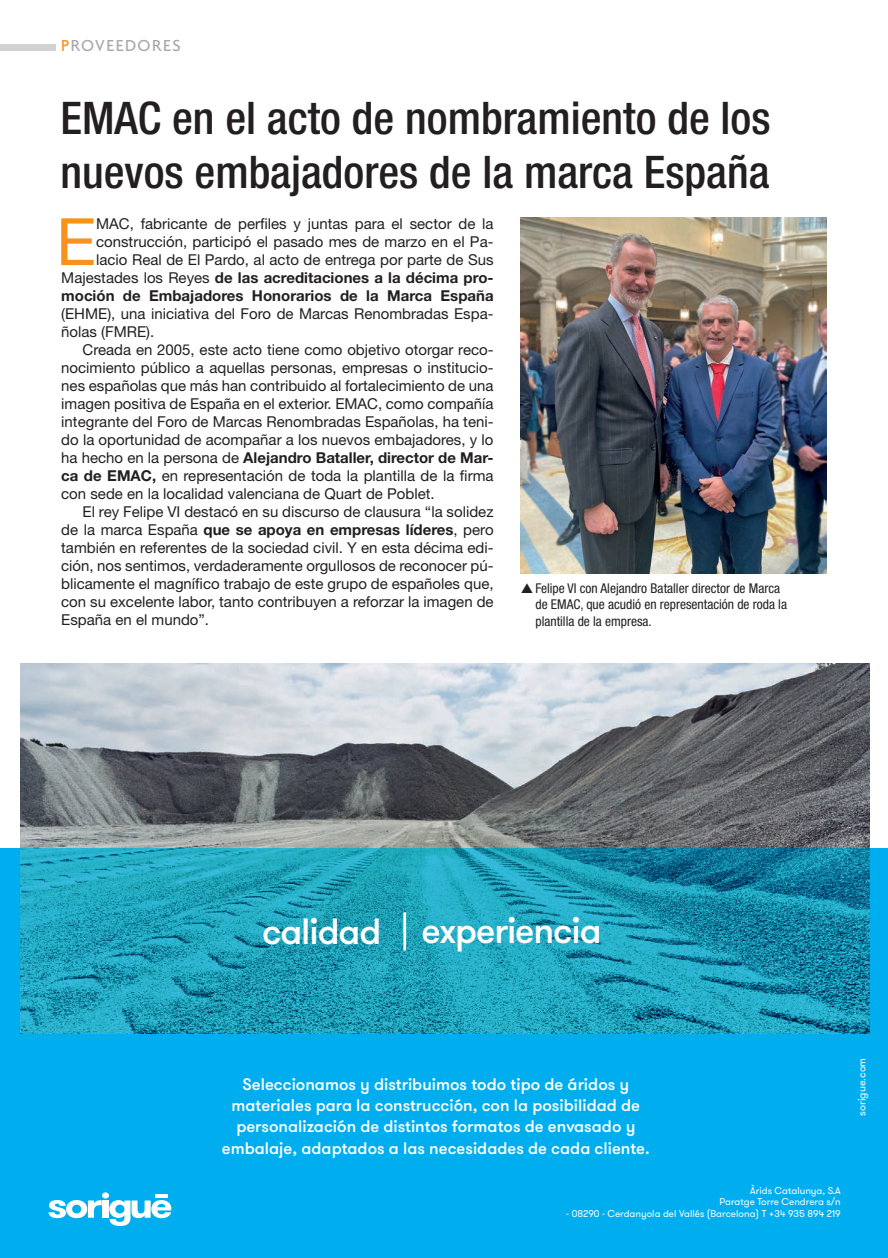
<style>
.page{position:relative;width:888px;height:1258px;background:#fff}
.page>*{position:absolute;margin:0;border:0;box-sizing:border-box;transform-origin:0 0}
.t1{font:65.4px "Helvetica Neue";color:#f7931d}
._00_Titulo_1_proveid{font:500 condensed 45px/54px "Helvetica Neue";color:#231f20}
.t2{font:500 36.45px "GT Walsheim Pro";letter-spacing:-.03em;color:#fff}
.t3{font:500 17.25px "Agenda";letter-spacing:.08em;color:#a8a9ad}
.t4{font:500 16.65px/21.3px "GT Walsheim Pro";color:#fff;text-align:center}
.t5{font:15px/18px "Helvetica Neue";color:#231f20;text-align:justify}
.t6{font:700 15px "Helvetica Neue";color:#231f20}
.t7{font:condensed 13.5px/16.5px "Helvetica Neue";color:#231f20}
.t8{font:10.65px "GT Walsheim Pro";color:#fff}
.t9{font:9.9px/11.9px "GT Walsheim Pro";color:#fff;text-align:right}
.s1{color:#f7931d}
.s2{font-weight:400}
.s3{font-weight:700}
</style>
<div class="page">
<div style="left:0;top:44px;width:56px;height:7px;background:#d1d2d4"></div>
<img style="left:520px;top:217px;width:307px;height:356px">
<div style="left:0;top:848px;width:888px;height:410px;background:#00aeef"></div>
<img style="left:20px;top:663px;width:849px;height:185px">
<svg style="left:20px;top:848px;width:849px;height:186px;background:#1d9bb5"></svg>
<hr style="left:403px;top:912px;width:3px;height:38px;background:#fff">
<hr style="left:155px;top:1194px;width:12px;height:4px;background:#fff">
<svg style="left:109px;top:1200px;width:62px;height:26px"></svg>
<div style="left:102px;top:1192px;width:7px;height:6px;background:#fff;border-radius:50%"></div>
<div style="left:103px;top:1200px;width:6px;height:18px;background:#fff"></div>
<svg style="left:49px;top:1200px;width:53px;height:18px"></svg>
<p class="t3" style="left:61px;top:35px;width:121px"><span class="s1">P</span>ROVEEDORES</p>
<p class="_00_Titulo_1_proveid" style="left:60px;top:91px;width:712px">EMAC en el acto de nombramiento de los nuevos embajadores de la marca España</p>
<p class="t1" style="left:56px;top:203px;width:41px">E</p>
<p class="t5" style="left:96px;top:214px;width:399px">MAC, fabricante de perfiles y juntas para el sector de la</p>
<p class="t5" style="left:96px;top:232px;width:399px">construcción, participó el pasado mes de marzo en el Pa-</p>
<p class="t5" style="left:96px;top:250px;width:399px">lacio Real de El Pardo, al acto de entrega por parte de Sus</p>
<p class="t6" style="left:61px;top:268px;width:434px"><span class="s2">Majestades los Reyes</span> de las acreditaciones a la décima pro-</p>
<p class="t6" style="left:61px;top:286px;width:434px">moción de Embajadores Honorarios de la Marca España</p>
<p class="t5" style="left:61px;top:304px;width:434px">(EHME), una iniciativa del Foro de Marcas Renombradas Espa-</p>
<p class="t5" style="left:61px;top:322px;width:95px">ñolas (FMRE).</p>
<p class="t5" style="left:61px;top:340px;width:434px;text-indent:21px">Creada en 2005, este acto tiene como objetivo otorgar reco&shy;nocimiento público a aquellas personas, empresas o institucio&shy;nes españolas que más han contribuido al fortalecimiento de una imagen positiva de España en el exterior. EMAC, como compañía integrante del Foro de Marcas Renombradas Españolas, ha teni&shy;do la oportunidad de acompañar a los nuevos embajadores, y lo ha hecho en la persona de <span class="s3">Alejandro Bataller, director de Mar&shy;ca de EMAC,</span> en representación de toda la plantilla de la firma con sede en la localidad valenciana de Quart de Poblet.</p>
<p class="t5" style="left:61px;top:502px;width:434px;text-indent:21px">El rey Felipe VI destacó en su discurso de clausura “la solidez de la marca España <span class="s3">que se apoya en empresas líderes</span>, pero también en referentes de la sociedad civil. Y en esta décima edi&shy;ción, nos sentimos, verdaderamente orgullosos de reconocer pú&shy;blicamente el magnífico trabajo de este grupo de españoles que, con su excelente labor, tanto contribuyen a reforzar la imagen de España en el mundo”.</p>
<p class="t7" style="left:535px;top:580px;width:253px">Felipe VI con Alejandro Bataller director de Marca de EMAC, que acudió en representación de roda la plantilla de la empresa.</p>
<p class="t2" style="left:262px;top:908px;width:341px">calidad experiencia</p>
<p class="t4" style="left:222px;top:1073px;width:429px">Seleccionamos y distribuimos todo tipo de áridos y materiales para la construcción, con la posibilidad de personalización de distintos formatos de envasado y embalaje, adaptados a las necesidades de cada cliente.</p>
<p class="t9" style="left:720px;top:1184px;width:123px">Àrids Catalunya, S.A<br>Paratge Torre Cendrera s/n</p>
<p class="t9" style="left:566px;top:1208px;width:276px">- 08290 - Cerdanyola del Vallés (Barcelona) T +34 935 894 219</p>
<p class="t8" style="left:855px;top:1116px;width:60px;rotate:-90deg">sorigue.com</p>
</div>
